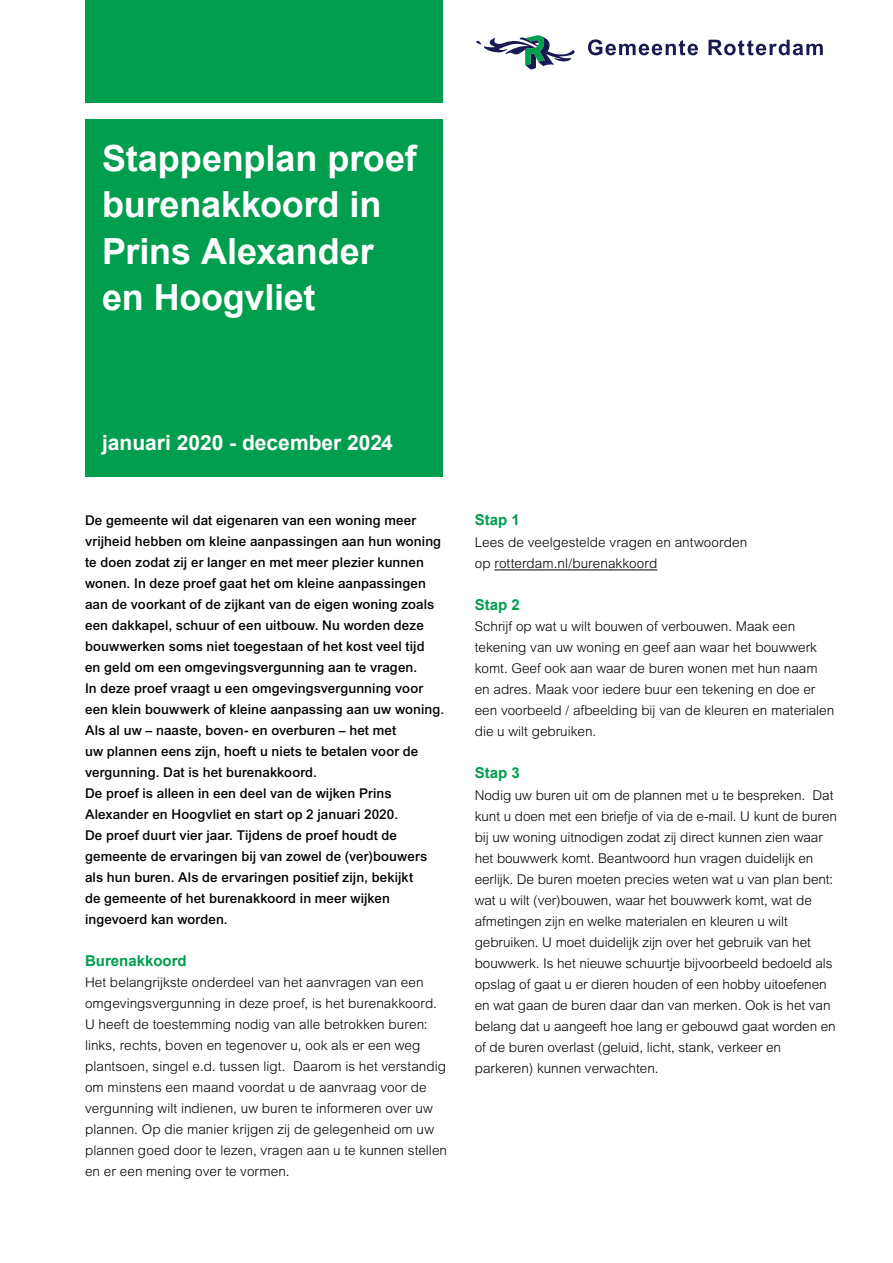
<style>
.page{position:relative;width:893px;height:1263px;background:#fff}
.page>*{position:absolute;margin:0;border:0;box-sizing:border-box;transform-origin:0 0}
.t1{font:700 36px/46.5px "Arial";letter-spacing:-.005em;color:#fff}
.t2{font:700 21px "Arial";color:#fff}
.t3{font:700 15px "Arial";color:#009e4d}
.t4{font:300 13.5px/21px "Arial MT Std";color:#000}
.t5{font:500 13.5px/21px "Arial MT Std";letter-spacing:.01em;color:#000}
</style>
<div class="page">
<div style="left:85px;top:119px;width:357px;height:357px;background:#009e4d"></div>
<div style="left:85px;top:0;width:357px;height:102px;background:#009e4d"></div>
<svg style="left:476px;top:35px;width:99px;height:35px"></svg>
<svg style="left:588px;top:39px;width:110px;height:16px"></svg>
<svg style="left:708px;top:40px;width:115px;height:15px"></svg>
<hr style="left:494px;top:569px;width:163px;height:1px;background:#000">
<h1 class="t1" style="left:102px;top:136px;width:316px">Stappenplan proef burenakkoord in<br>Prins Alexander en Hoogvliet</h1>
<h2 class="t2" style="left:102px;top:429px;width:292px">januari 2020 - december 2024</h2>
<p class="t5" style="left:85px;top:510px;width:361px">De gemeente wil dat eigenaren van een woning meer vrijheid hebben om kleine aanpassingen aan hun woning te doen zodat zij er langer en met meer plezier kunnen wonen. In deze proef gaat het om kleine aanpassingen aan de voorkant of de zijkant van de eigen woning zoals een dakkapel, schuur of een uitbouw. Nu worden deze bouwwerken soms niet toegestaan of het kost veel tijd<br>en geld om een omgevingsvergunning aan te vragen.<br>In deze proef vraagt u een omgevingsvergunning voor een klein bouwwerk of kleine aanpassing aan uw woning.<br>Als al uw – naaste, boven- en overburen – het met<br>uw plannen eens zijn, hoeft u niets te betalen voor de vergunning. Dat is het burenakkoord.<br>De proef is alleen in een deel van de wijken Prins Alexander en Hoogvliet en start op 2 januari 2020.<br>De proef duurt vier jaar. Tijdens de proef houdt de gemeente de ervaringen bij van zowel de (ver)bouwers als hun buren. Als de ervaringen positief zijn, bekijkt<br>de gemeente of het burenakkoord in meer wijken ingevoerd kan worden.</p>
<p class="t3" style="left:85px;top:951px;width:103px">Burenakkoord</p>
<p class="t4" style="left:85px;top:972px;width:364px">Het belangrijkste onderdeel van het aanvragen van een omgevingsvergunning in deze proef, is het burenakkoord.<br>U heeft de toestemming nodig van alle betrokken buren: links, rechts, boven en tegenover u, ook als er een weg plantsoen, singel e.d. tussen ligt. Daarom is het verstandig om minstens een maand voordat u de aanvraag voor de vergunning wilt indienen, uw buren te informeren over uw plannen. Op die manier krijgen zij de gelegenheid om uw plannen goed door te lezen, vragen aan u te kunnen stellen en er een mening over te vormen.</p>
<p class="t3" style="left:475px;top:510px;width:47px">Stap 1</p>
<p class="t4" style="left:475px;top:531px;width:274px">Lees de veelgestelde vragen en antwoorden op rotterdam.nl/burenakkoord</p>
<p class="t3" style="left:475px;top:594px;width:47px">Stap 2</p>
<p class="t4" style="left:475px;top:616px;width:361px">Schrijf op wat u wilt bouwen of verbouwen. Maak een tekening van uw woning en geef aan waar het bouwwerk komt. Geef ook aan waar de buren wonen met hun naam en adres. Maak voor iedere buur een tekening en doe er een voorbeeld / afbeelding bij van de kleuren en materialen die u wilt gebruiken.</p>
<p class="t3" style="left:475px;top:763px;width:47px">Stap 3</p>
<p class="t4" style="left:475px;top:784px;width:364px">Nodig uw buren uit om de plannen met u te bespreken. Dat kunt u doen met een briefje of via de e-mail. U kunt de buren bij uw woning uitnodigen zodat zij direct kunnen zien waar het bouwwerk komt. Beantwoord hun vragen duidelijk en eerlijk. De buren moeten precies weten wat u van plan bent: wat u wilt (ver)bouwen, waar het bouwwerk komt, wat de afmetingen zijn en welke materialen en kleuren u wilt gebruiken. U moet duidelijk zijn over het gebruik van het bouwwerk. Is het nieuwe schuurtje bijvoorbeeld bedoeld als opslag of gaat u er dieren houden of een hobby uitoefenen en wat gaan de buren daar dan van merken. Ook is het van belang dat u aangeeft hoe lang er gebouwd gaat worden en of de buren overlast (geluid, licht, stank, verkeer en parkeren) kunnen verwachten.</p>
</div>
